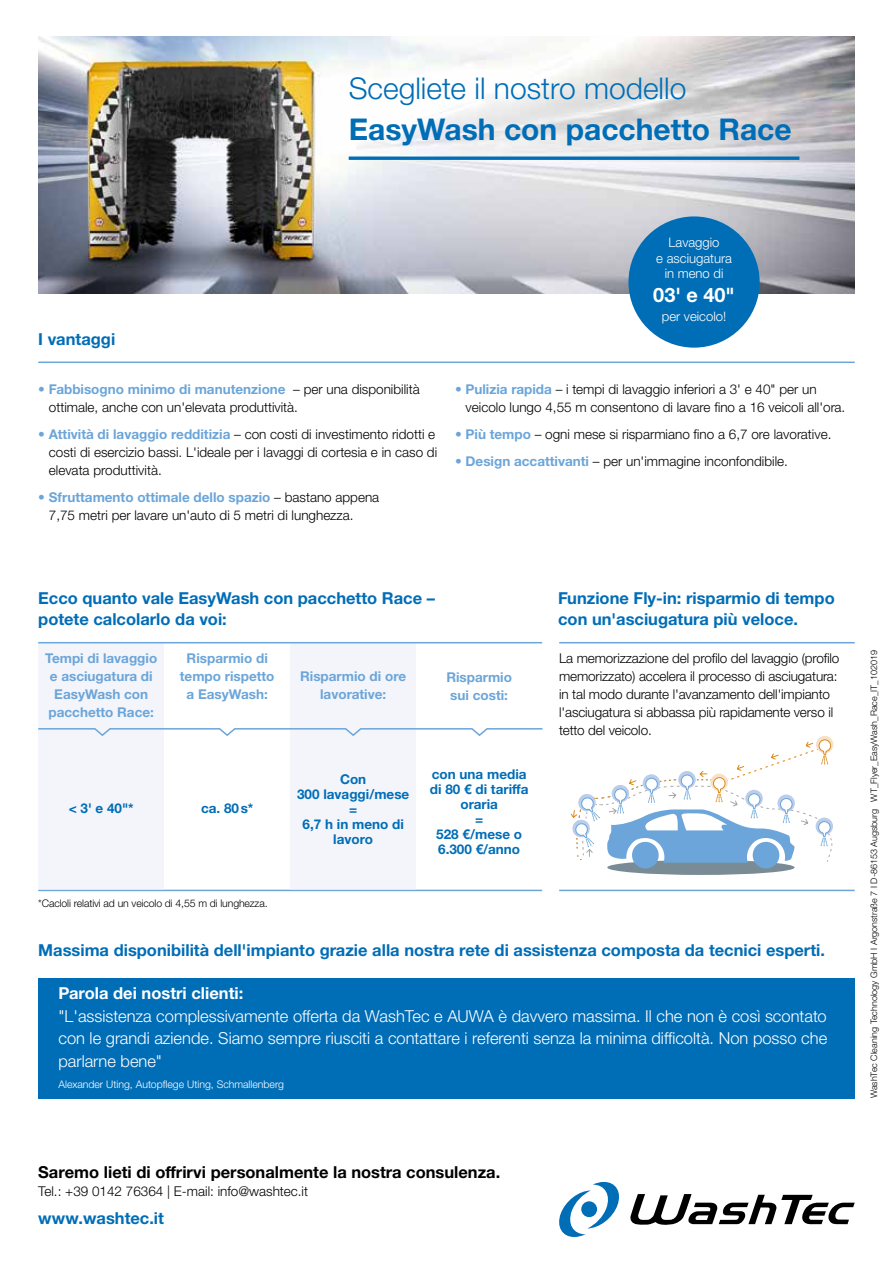
<style>
.page{position:relative;width:893px;height:1263px;background:#fff}
.page>*{position:absolute;margin:0;border:0;box-sizing:border-box;transform-origin:0 0}
.t1{font:300 30px "Helvetica Neue LTW1 G";color:#006db7}
.t2{font:700 30px "Helvetica Neue LTW1 G";color:#006db7}
.t3{font:700 19.95px "Helvetica Neue LTW1 G";color:#fff}
.t4{font:700 16.5px/21px "Helvetica Neue LTW1 G";color:#006db7}
.t5{font:300 16.5px/22.5px "Helvetica Neue LTW1 G";color:#fff;text-align:justify}
.t6{font:700 16.5px "Helvetica Neue LTW1 G";color:#000}
.t7{font:700 16.5px "Helvetica Neue LTW1 G";color:#fff}
.t8{font:300 13.5px/18px "Helvetica Neue LTW1 G";color:#000}
.t9{font:700 13.5px/18px "Helvetica Neue LTW1 G";color:#6ba5d9;text-align:center}
.t10{font:700 13.5px/15px "Helvetica Neue LTW1 G";color:#006db7;text-align:center}
.t11{font:300 13.05px/15.5px "Helvetica Neue LTW1 G";color:#fff;text-align:center}
.t12{font:300 10.5px "Helvetica Neue LTW1 G";letter-spacing:-.01em;color:#000}
.t13{font:300 10.5px "Helvetica Neue LTW1 G";color:#fff}
.t14{font:300 9px "Helvetica Neue LTW1 G";color:#000}
.s1{color:#6ba5d9}
.s2{font-weight:700;color:#6ba5d9}
</style>
<div class="page">
<img style="left:38px;top:36px;width:817px;height:257px">
<svg style="left:630px;top:1194px;width:225px;height:31px"></svg>
<svg style="left:559px;top:1182px;width:60px;height:55px"></svg>
<hr style="left:349px;top:157px;width:450px;height:3px;background:#006db7">
<hr style="left:38px;top:362px;width:817px;height:1px;background:#6ba5d9">
<hr style="left:559px;top:890px;width:296px;height:1px;background:#6ba5d9">
<hr style="left:559px;top:642px;width:296px;height:1px;background:#6ba5d9">
<div style="left:628px;top:216px;width:132px;height:132px;background:#006db7;border-radius:50%"></div>
<div style="left:38px;top:978px;width:817px;height:120px;background:#006db7"></div>
<div style="left:607px;top:860px;width:188px;height:15px;background:#798c96;border-radius:50%"></div>
<div style="left:816px;top:736px;width:17px;height:17px;background:#f6e1c8;border-radius:50%"></div>
<svg style="left:570px;top:739px;width:263px;height:129px"></svg>
<hr style="left:38px;top:890px;width:504px;height:1px;background:#6ba5d9">
<div style="left:38px;top:643px;width:126px;height:247px;background:#f3f5fb"></div>
<div style="left:290px;top:643px;width:126px;height:247px;background:#f3f5fb"></div>
<hr style="left:38px;top:642px;width:504px;height:1px;background:#6ba5d9">
<svg style="left:38px;top:728px;width:505px;height:8px"></svg>
<h1 class="t1" style="left:349px;top:70px;width:339px">Scegliete il nostro modello</h1>
<h1 class="t2" style="left:349px;top:110px;width:445px">EasyWash con pacchetto Race</h1>
<p class="t4" style="left:38px;top:328px;width:78px">I vantaggi</p>
<p class="t8" style="left:49px;top:380px;width:372px;text-indent:-11px"><span class="s1">•</span> <span class="s2">Fabbisogno minimo di manutenzione</span> – per una disponibilità ottimale, anche con un'elevata produttività.</p>
<p class="t8" style="left:49px;top:425px;width:390px;text-indent:-11px"><span class="s1">•</span> <span class="s2">Attività di lavaggio redditizia</span> – con costi di investimento ridotti e costi di esercizio bassi. L'ideale per i lavaggi di cortesia e in caso di elevata produttività.</p>
<p class="t8" style="left:49px;top:488px;width:332px;text-indent:-11px"><span class="s1">•</span> <span class="s2">Sfruttamento ottimale dello spazio</span> – bastano appena<br>7,75 metri per lavare un'auto di 5 metri di lunghezza.</p>
<p class="t11" style="left:656px;top:235px;width:77px">Lavaggio<br>e asciugatura in meno di</p>
<p class="t11" style="left:662px;top:308px;width:66px">per veicolo!</p>
<h2 class="t3" style="left:653px;top:282px;width:83px">03' e 40"</h2>
<p class="t8" style="left:466px;top:380px;width:381px;text-indent:-11px"><span class="s1">•</span> <span class="s2">Pulizia rapida</span> – i tempi di lavaggio inferiori a 3' e 40" per un veicolo lungo 4,55 m consentono di lavare fino a 16 veicoli all'ora.</p>
<p class="t8" style="left:455px;top:425px;width:378px"><span class="s1">•</span> <span class="s2">Più tempo</span> – ogni mese si risparmiano fino a 6,7 ore lavorative.</p>
<p class="t8" style="left:455px;top:452px;width:334px"><span class="s1">•</span> <span class="s2">Design accattivanti</span> – per un'immagine inconfondibile.</p>
<p class="t4" style="left:38px;top:587px;width:398px">Ecco quanto vale EasyWash con pacchetto Race – potete calcolarlo da voi:</p>
<p class="t9" style="left:45px;top:649px;width:114px">Tempi di lavaggio e asciugatura di<br>EasyWash con pacchetto Race:</p>
<p class="t9" style="left:180px;top:649px;width:96px">Risparmio di tempo rispetto a EasyWash:</p>
<p class="t9" style="left:300px;top:667px;width:108px">Risparmio di ore lavorative:</p>
<p class="t9" style="left:446px;top:668px;width:67px;text-align:left">Risparmio sui costi:</p>
<p class="t10" style="left:69px;top:801px;width:67px">&lt; 3' e 40"*</p>
<p class="t10" style="left:201px;top:801px;width:54px">ca. 80s*</p>
<p class="t12" style="left:38px;top:897px;width:231px">*Cacloli relativi ad un veicolo di 4,55 m di lunghezza.</p>
<p class="t10" style="left:297px;top:772px;width:114px">Con<br>300 lavaggi/mese =<br>6,7 h in meno di lavoro</p>
<p class="t10" style="left:430px;top:766px;width:100px">con una media di 80 € di tariffa oraria<br>=<br>528 €/mese o<br>6.300 €/anno</p>
<p class="t4" style="left:558px;top:587px;width:278px">Funzione Fly-in: risparmio di tempo con un'asciugatura più veloce.</p>
<p class="t8" style="left:559px;top:649px;width:282px">La memorizzazione del profilo del lavaggio (profilo memorizzato) accelera il processo di asciugatura: in tal modo durante l'avanzamento dell'impianto l'asciugatura si abbassa più rapidamente verso il tetto del veicolo.</p>
<p class="t4" style="left:38px;top:939px;width:788px">Massima disponibilità dell'impianto grazie alla nostra rete di assistenza composta da tecnici esperti.</p>
<p class="t7" style="left:58px;top:983px;width:186px">Parola dei nostri clienti:</p>
<p class="t5" style="left:58px;top:1005px;width:770px">"L'assistenza complessivamente offerta da WashTec e AUWA è davvero massima. Il che non è così scontato con le grandi aziende. Siamo sempre riusciti a contattare i referenti senza la minima difficoltà. Non posso che parlarne bene"</p>
<p class="t13" style="left:58px;top:1078px;width:227px">Alexander Uting, Autopflege Uting, Schmallenberg</p>
<p class="t6" style="left:38px;top:1162px;width:464px">Saremo lieti di offrirvi personalmente la nostra consulenza.</p>
<p class="t8" style="left:38px;top:1182px;width:271px">Tel.: +39 0142 76364 | E-mail: info@washtec.it</p>
<p class="t4" style="left:38px;top:1208px;width:127px">www.washtec.it</p>
<p class="t14" style="left:868px;top:1098px;width:449px;rotate:-90deg">WashTec Cleaning Technology GmbH I Argonstraße 7 I D-86153 Augsburg WT_Flyer_EasyWash_Race_IT_102019</p>
</div>
